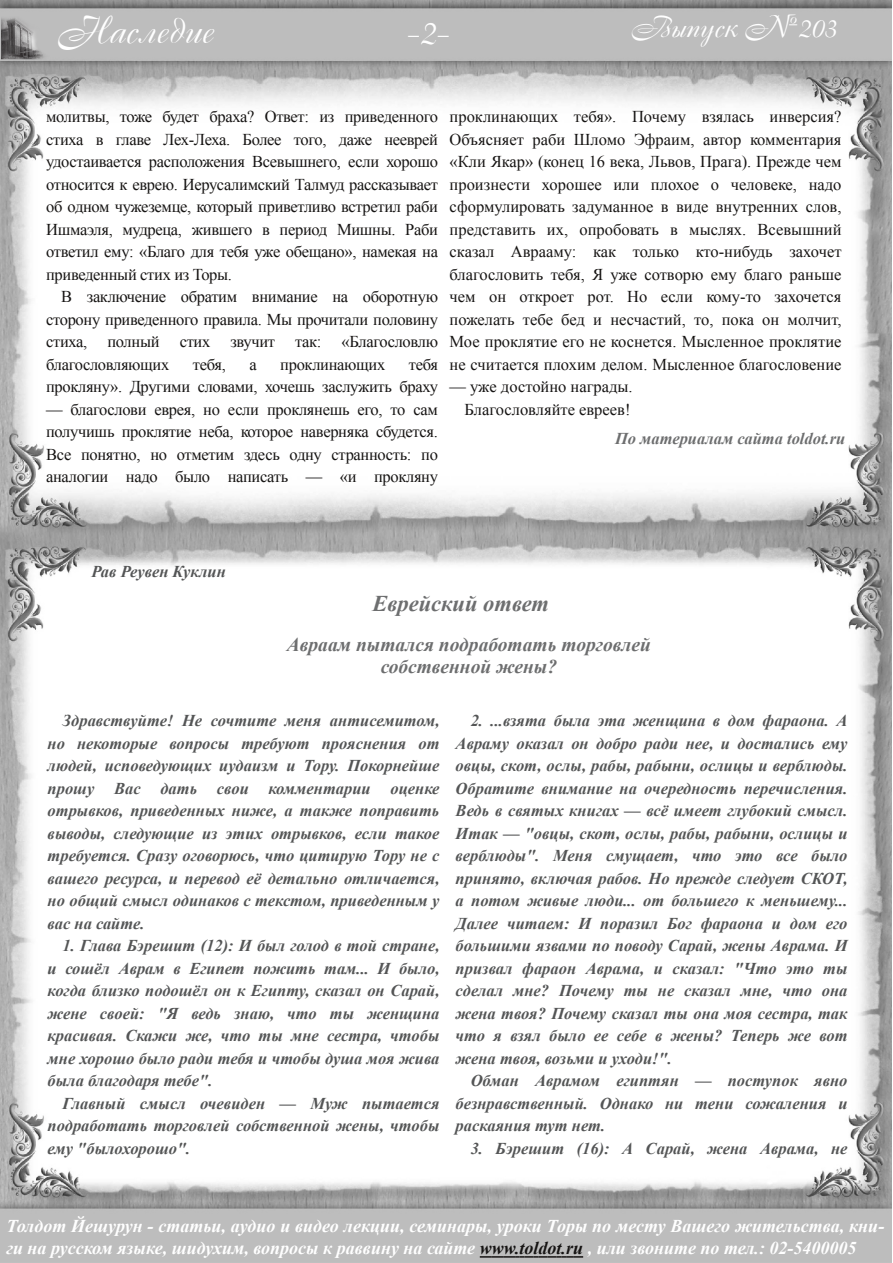
<style>
.page{position:relative;width:893px;height:1263px;background:#fff}
.page>*{position:absolute;margin:0;border:0;box-sizing:border-box;transform-origin:0 0}
.t1{font:37.5px "Cassandra";color:#fff}
.t2{font:30px "Cassandra";color:#fff}
.t3{font:italic 700 22.5px "Times New Roman";color:#6d6e6f}
.t4{font:italic 700 19.5px/22.5px "Times New Roman";color:#6d6e6f;text-align:center}
.t5{font:italic 700 18px/22.5px "Times New Roman";color:#fff}
.t6{font:italic 700 16.5px/22.5px "Times New Roman";color:#545556;text-align:justify}
.t7{font:16.5px/22.5px "Times New Roman";letter-spacing:-.02em;color:#161413;text-align:justify}
.t8{font:16.5px/22.5px "Times New Roman";color:#161413;text-align:right}
.t9{font:italic 700 16.5px "Times New Roman";color:#6d6e6f}
.s1{color:#161413}
</style>
<div class="page">
<img style="left:0;top:0;width:891px;height:1263px">
<img style="left:1px;top:11px;width:55px;height:52px">
<svg style="left:480px;top:1256px;width:103px;height:1px"></svg>
<h1 class="t1" style="left:57px;top:6px;width:158px">Наследие</h1>
<h1 class="t1" style="left:406px;top:7px;width:44px">-2-</h1>
<h2 class="t2" style="left:630px;top:8px;width:208px">Выпуск №203</h2>
<p class="t7" style="left:46px;top:105px;width:393px">молитвы, тоже будет браха? Ответ: из приведенного стиха в главе Лех-Леха. Более того, даже нееврей удостаивается расположения Всевышнего, если хорошо относится к еврею. Иерусалимский Талмуд рассказывает об одном чужеземце, который приветливо встретил раби Ишмаэля, мудреца, жившего в период Мишны. Раби ответил ему: «Благо для тебя уже обещано», намекая на приведенный стих из Торы.</p>
<p class="t7" style="left:46px;top:285px;width:393px;text-indent:15px">В заключение обратим внимание на оборотную сторону приведенного правила. Мы прочитали половину стиха, полный стих звучит так: «Благословлю благословляющих</p>
<p class="t7" style="left:46px;top:353px;width:393px;text-align:right">тебя<br>прокляну». Другими словами, хочешь заслужить браху</p>
<p class="t7" style="left:46px;top:398px;width:393px">— благослови еврея, но если проклянешь его, то сам получишь проклятие неба, которое наверняка сбудется.<br>Все понятно, но отметим здесь одну странность: по аналогии надо было написать — «и прокляну</p>
<p class="t7" style="left:193px;top:353px;width:34px">тебя,</p>
<p class="t7" style="left:249px;top:353px;width:9px">а</p>
<p class="t7" style="left:280px;top:353px;width:107px">проклинающих</p>
<p class="t7" style="left:450px;top:105px;width:393px">проклинающих тебя». Почему взялась инверсия?<br>Объясняет раби Шломо Эфраим, автор комментария «Кли Якар» (конец 16 века, Львов, Прага). Прежде чем произнести хорошее или плохое о человеке, надо сформулировать задуманное в виде внутренних слов, представить их, опробовать в мыслях. Всевышний сказал Аврааму: как только кто-нибудь захочет благословить тебя, Я уже сотворю ему благо раньше чем он откроет рот. Но если кому-то захочется пожелать тебе бед и несчастий, то, пока он молчит, Мое проклятие его не коснется. Мысленное проклятие не считается плохим делом. Мысленное благословение</p>
<p class="t8" style="left:450px;top:375px;width:185px">— уже достойно награды.<br>Благословляйте евреев!</p>
<p class="t9" style="left:615px;top:429px;width:232px">По материалам сайта toldot.ru</p>
<p class="t6" style="left:92px;top:560px;width:136px">Рав Реувен Куклин</p>
<h3 class="t3" style="left:372px;top:591px;width:178px">Еврейский ответ</h3>
<p class="t4" style="left:287px;top:633px;width:366px">Авраам пытался подработать торговлей собственной жены?</p>
<p class="t6" style="left:48px;top:709px;width:393px;text-indent:15px">Здравствуйте! Не сочтите меня антисемитом, но некоторые вопросы требуют прояснения от людей, исповедующих иудаизм и Тору. Покорнейше прошу Вас дать свои комментарии оценке отрывков, приведенных ниже, а также поправить выводы, следующие из этих отрывков, если такое требуется. Сразу оговорюсь, что цитирую Тору не с вашего ресурса, и перевод её детально отличается, но общий смысл одинаков с текстом, приведенным у вас на сайте.</p>
<p class="t6" style="left:48px;top:934px;width:393px;text-indent:15px">1. Глава Бэрешит (12): И был голод в той стране, и сошёл Аврам в Египет пожить там... И было, когда близко подошёл он к Египту, сказал он Сарай, жене своей: "Я ведь знаю, что ты женщина красивая. Скажи же, что ты мне сестра, чтобы мне хорошо было ради тебя и чтобы душа моя жива была благодаря тебе".</p>
<p class="t6" style="left:48px;top:1092px;width:393px;text-indent:15px">Главный смысл очевиден — Муж пытается подработать торговлей собственной жены, чтобы ему "былохорошо".</p>
<p class="t6" style="left:456px;top:709px;width:393px;text-indent:15px">2. ...взята была эта женщина в дом фараона. А Авраму оказал он добро ради нее, и достались ему овцы, скот, ослы, рабы, рабыни, ослицы и верблюды.<br>Обратите внимание на очередность перечисления.<br>Ведь в святых книгах — всё имеет глубокий смысл.<br>Итак — "овцы, скот, ослы, рабы, рабыни, ослицы и верблюды". Меня смущает, что это все было принято, включая рабов. Но прежде следует СКОТ, а потом живые люди... от большего к меньшему...<br>Далее читаем: И поразил Бог фараона и дом его большими язвами по поводу Сарай, жены Аврама. И призвал фараон Аврама, и сказал: "Что это ты сделал мне? Почему ты не сказал мне, что она жена твоя? Почему сказал ты она моя сестра, так что я взял было ее себе в жены? Теперь же вот жена твоя, возьми и уходи!".</p>
<p class="t6" style="left:456px;top:1069px;width:393px;text-indent:15px">Обман Аврамом египтян — поступок явно безнравственный. Однако ни тени сожаления и раскаяния тут нет.</p>
<p class="t6" style="left:471px;top:1137px;width:378px">3. Бэрешит (16): А Сарай, жена Аврама, не</p>
<p class="t5" style="left:6px;top:1214px;width:879px">Толдот Йешурун - статьи, аудио и видео лекции, семинары, уроки Торы по месту Вашего жительства, кни&shy;ги на русском языке, шидухим, вопросы к раввину на сайте <span class="s1">www.toldot.ru</span> , или звоните по тел.: 02-5400005</p>
</div>
